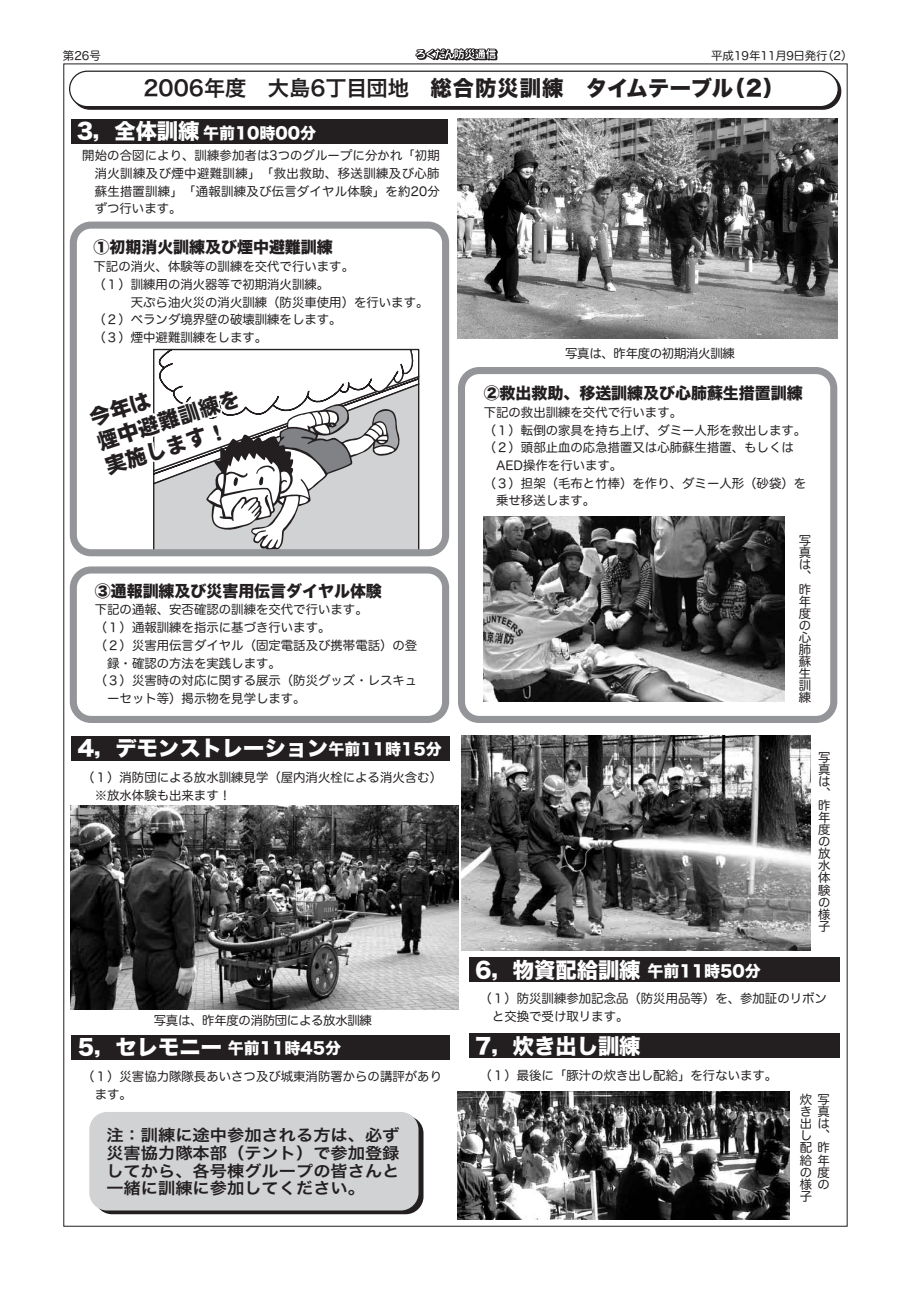
<style>
.page{position:relative;width:911px;height:1290px;background:#fff}
.page>*{position:absolute;margin:0;border:0;box-sizing:border-box;transform-origin:0 0}
.t1{font:21.25px "Hira Kaku Std W8";color:#fff}
.t2{font:21.25px "Hira Kaku Std W8";letter-spacing:.03em;color:#231f20}
.t3{font:21.25px/25.5px "DFP Gothic CID EB";color:#231f20}
.t4{font:16px/17.8px "Hira Kaku Pro W6";color:#231f20;text-align:justify;scale:1.08 1}
.t5{font:16px "Hira Kaku Std W8";color:#231f20}
.t6{font:16px "Hira Kaku Std W8";color:#fff}
.t7{font:12.38px/12.1px "Hira Maru Pro W4";color:#231f20}
.t8{font:12.38px "Hira Maru Pro W4";letter-spacing:-.025em;color:#231f20}
.t9{font:11.5px "Hira Maru Pro W4";color:#231f20}
.s1{font-family:"Hira Kaku Pro W6"}
</style>
<div class="page">
<img style="left:462px;top:736px;width:349px;height:214px">
<div style="left:72px;top:74px;width:768px;height:35px;background:#231f20;border-radius:18px"></div>
<div style="left:71px;top:73px;width:770px;height:37px;border:1px solid #231f20;border-radius:18px"></div>
<div style="left:70px;top:71px;width:768px;height:36px;background:#fff;border-radius:18px"></div>
<div style="left:69px;top:71px;width:769px;height:36px;border:1px solid #231f20;border-radius:18px"></div>
<svg style="left:414px;top:48px;width:85px;height:16px"></svg>
<div style="left:72px;top:736px;width:378px;height:25px;background:#231f20"></div>
<div style="left:72px;top:1035px;width:378px;height:25px;background:#231f20"></div>
<div style="left:469px;top:957px;width:370px;height:25px;background:#231f20"></div>
<div style="left:469px;top:1033px;width:370px;height:25px;background:#231f20"></div>
<div style="left:72px;top:119px;width:376px;height:25px;background:#231f20"></div>
<svg style="left:94px;top:1115px;width:329px;height:99px;background:#383435"></svg>
<div style="left:89px;top:1112px;width:329px;height:98px;background:#d1d2d4;border-radius:18px"></div>
<div style="left:70px;top:222px;width:379px;height:334px;border:7px solid #939598;border-radius:18px"></div>
<div style="left:70px;top:566px;width:379px;height:157px;border:7px solid #939598;border-radius:18px"></div>
<div style="left:458px;top:367px;width:379px;height:356px;border:7px solid #939598;border-radius:18px"></div>
<img style="left:458px;top:119px;width:379px;height:219px">
<img style="left:484px;top:516px;width:301px;height:185px">
<img style="left:71px;top:806px;width:387px;height:203px">
<img style="left:457px;top:1091px;width:333px;height:128px">
<svg style="left:84px;top:348px;width:336px;height:207px"></svg>
<p class="t9" style="left:63px;top:45px;width:40px">第26号</p>
<p class="t9" style="left:711px;top:45px;width:143px">平成19年11月9日発行（2）</p>
<h1 class="t2" style="left:143px;top:76px;width:642px"><span class="s1">2006年度　大島6丁目団地　</span>総合防災訓練　タイムテーブル（2）</h1>
<p class="t6" style="left:203px;top:124px;width:115px">午前10時00分</p>
<h1 class="t1" style="left:77px;top:119px;width:124px">3，全体訓練</h1>
<p class="t7" style="left:95px;top:146px;width:347px;line-height:17.8px;text-align:justify;text-indent:-12px">開始の合図により、訓練参加者は3つのグループに分かれ「初期消火訓練及び煙中避難訓練」「救出救助、移送訓練及び心肺蘇生措置訓練」「通報訓練及び伝言ダイヤル体験」を約20分ずつ行います。</p>
<p class="t5" style="left:94px;top:239px;width:241px">①初期消火訓練及び煙中避難訓練</p>
<p class="t7" style="left:94px;top:257px;width:336px;line-height:17.8px">下記の消火、体験等の訓練を交代で行います。<br>（１）訓練用の消火器等で初期消火訓練。<br>　　　天ぷら油火災の消火訓練（防災車使用）を行います。（２）ベランダ境界壁の破壊訓練をします。<br>（３）煙中避難訓練をします。</p>
<h1 class="t3" style="left:86px;top:406px;width:150px;rotate:-18deg">今年は<br>煙中避難訓練を実施します！</h1>
<p class="t5" style="left:95px;top:582px;width:289px">③通報訓練及び災害用伝言ダイヤル体験</p>
<p class="t7" style="left:95px;top:603px;width:274px">下記の通報、安否確認の訓練を交代で行います。</p>
<p class="t7" style="left:95px;top:620px;width:237px">（１）通報訓練を指示に基づき行います。</p>
<p class="t7" style="left:95px;top:638px;width:324px">（２）災害用伝言ダイヤル（固定電話及び携帯電話）の登</p>
<p class="t7" style="left:107px;top:656px;width:175px">録・確認の方法を実践します。</p>
<p class="t7" style="left:95px;top:674px;width:324px">（３）災害時の対応に関する展示（防災グッズ・レスキュ</p>
<p class="t7" style="left:107px;top:691px;width:200px">ーセット等）掲示物を見学します。</p>
<h1 class="t1" style="left:78px;top:737px;width:252px">4，デモンストレーション</h1>
<p class="t7" style="left:82px;top:768px;width:361px;line-height:17.8px">（１）消防団による放水訓練見学（屋内消火栓による消火含む）　※放水体験も出来ます！</p>
<p class="t6" style="left:328px;top:740px;width:115px">午前11時15分</p>
<p class="t8" style="left:154px;top:1009px;width:219px">写真は、昨年度の消防団による放水訓練</p>
<h1 class="t1" style="left:78px;top:1035px;width:145px">5，セレモニー</h1>
<p class="t7" style="left:95px;top:1067px;width:349px;line-height:17.8px;text-indent:-12px">（１）災害協力隊隊長あいさつ及び城東消防署からの講評があります。</p>
<p class="t6" style="left:228px;top:1039px;width:115px">午前11時45分</p>
<p class="t4" style="left:106px;top:1125px;width:273px">注：訓練に途中参加される方は、必ず災害協力隊本部（テント）で参加登録してから、各号棟グループの皆さんと一緒に訓練に参加してください。</p>
<p class="t8" style="left:565px;top:342px;width:171px">写真は、昨年度の初期消火訓練</p>
<p class="t5" style="left:484px;top:384px;width:320px">②救出救助、移送訓練及び心肺蘇生措置訓練</p>
<p class="t7" style="left:484px;top:405px;width:200px">下記の救出訓練を交代で行います。</p>
<p class="t7" style="left:484px;top:423px;width:324px">（１）転倒の家具を持ち上げ、ダミー人形を救出します。</p>
<p class="t7" style="left:484px;top:441px;width:312px">（２）頭部止血の応急措置又は心肺蘇生措置、もしくは</p>
<p class="t7" style="left:496px;top:458px;width:128px">AED操作を行います。</p>
<p class="t7" style="left:484px;top:476px;width:324px">（３）担架（毛布と竹棒）を作り、ダミー人形（砂袋）を</p>
<p class="t7" style="left:496px;top:494px;width:101px">乗せ移送します。</p>
<p class="t7" style="left:798px;top:534px;width:14px;text-align:justify">写真は、昨年度の心肺蘇生訓練</p>
<p class="t7" style="left:818px;top:750px;width:14px;text-align:justify">写真は、昨年度の放水体験の様子</p>
<h1 class="t1" style="left:475px;top:958px;width:167px">6，物資配給訓練</h1>
<p class="t7" style="left:492px;top:989px;width:336px;line-height:17.8px;text-indent:-12px">（１）防災訓練参加記念品（防災用品等）を、参加証のリボンと交換で受け取リます。</p>
<h1 class="t1" style="left:475px;top:1034px;width:167px">7，炊き出し訓練</h1>
<p class="t7" style="left:479px;top:1068px;width:299px">（１）最後に「豚汁の炊き出し配給」を行ないます。</p>
<p class="t6" style="left:647px;top:962px;width:115px">午前11時50分</p>
<p class="t7" style="left:800px;top:1092px;width:31px">炊<br>き<br>出<br>し<br>配<br>給年の<br>様<br>子</p>
<p class="t7" style="left:817px;top:1092px;width:14px;text-align:justify">写真は、昨</p>
<p class="t7" style="left:817px;top:1165px;width:13px">度の</p>
</div>
